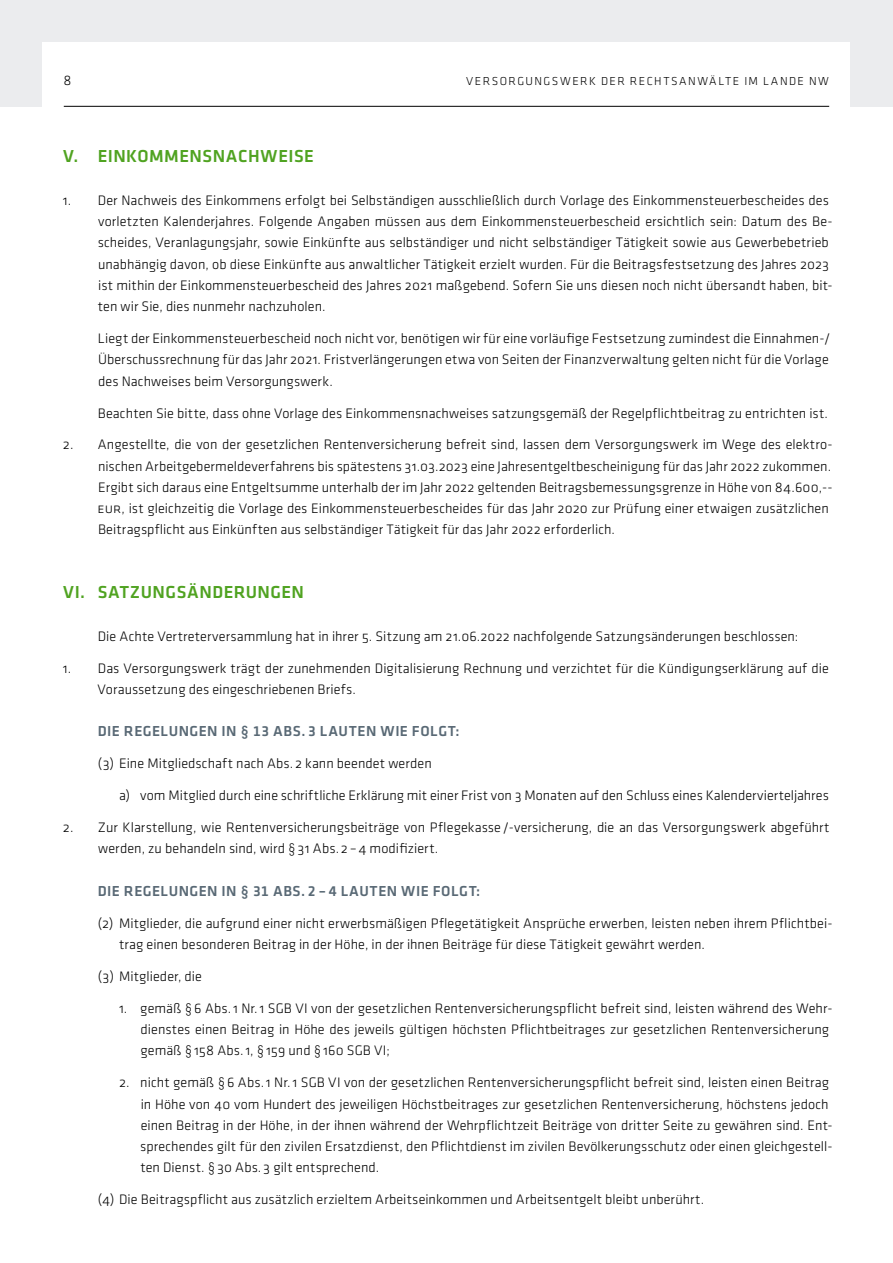
<style>
.page{position:relative;width:893px;height:1263px;background:#fff}
.page>*{position:absolute;margin:0;border:0;box-sizing:border-box;transform-origin:0 0}
.t1{font:500 18px "Klavika";letter-spacing:.025em;color:#50a321}
.t2{font:500 15px "Klavika";letter-spacing:.035em;color:#596975}
.t3{font:300 14.25px/21.3px "Klavika";letter-spacing:.005em;color:#000}
.t4{font:300 12px "Klavika";letter-spacing:.12em;color:#000}
.s1{font-family:"DIN Next LT Pro"}
</style>
<div class="page">
<div style="left:0;top:0;width:893px;height:106px;background:#ebecee"></div>
<div style="left:43px;top:43px;width:807px;height:85px;background:#fff"></div>
<hr style="left:64px;top:106px;width:765px;height:1px;background:#000">
<p class="t3" style="left:63px;top:70px;width:10px">8</p>
<p class="t4" style="left:466px;top:74px;width:364px">VERSORGUNGSWERK DER RECHTSANWÄLTE IM LANDE NW</p>
<p class="t1" style="left:63px;top:144px;width:252px">V. EINKOMMENSNACHWEISE</p>
<p class="t3" style="left:98px;top:189px;width:736px;text-indent:-35px">1. Der Nachweis des Einkommens erfolgt bei Selbständigen ausschließlich durch Vorlage des Einkommensteuerbescheides des vorletzten Kalenderjahres. Folgende Angaben müssen aus dem Einkommensteuerbescheid ersichtlich sein: Datum des Be&shy;scheides, Veranlagungsjahr, sowie Einkünfte aus selbständiger und nicht selbständiger Tätigkeit sowie aus Gewerbebetrieb unabhängig davon, ob diese Einkünfte aus anwaltlicher Tätigkeit erzielt wurden. Für die Beitragsfestsetzung des Jahres 2023 ist mithin der Einkommensteuerbescheid des Jahres 2021 maßgebend. Sofern Sie uns diesen noch nicht übersandt haben, bit&shy;ten wir Sie, dies nunmehr nachzuholen.</p>
<p class="t3" style="left:98px;top:328px;width:734px;text-align:justify">Liegt der Einkommensteuerbescheid noch nicht vor, benötigen wir für eine vorläufige Festsetzung zumindest die Einnahmen-/ Überschussrechnung für das Jahr 2021. Fristverlängerungen etwa von Seiten der Finanzverwaltung gelten nicht für die Vorlage des Nachweises beim Versorgungswerk.</p>
<p class="t3" style="left:98px;top:402px;width:732px">Beachten Sie bitte, dass ohne Vorlage des Einkommensnachweises satzungsgemäß der Regelpflichtbeitrag zu entrichten ist.</p>
<p class="t3" style="left:98px;top:434px;width:737px;text-indent:-35px">2. Angestellte, die von der gesetzlichen Rentenversicherung befreit sind, lassen dem Versorgungswerk im Wege des elektro&shy;nischen Arbeitgebermeldeverfahrens bis spätestens 31.03.2023 eine Jahresentgeltbescheinigung für das Jahr 2022 zukommen.<br>Ergibt sich daraus eine Entgeltsumme unterhalb der im Jahr 2022 geltenden Beitragsbemessungsgrenze in Höhe von 84.600,-- eur, ist gleichzeitig die Vorlage des Einkommensteuerbescheides für das Jahr 2020 zur Prüfung einer etwaigen zusätzlichen Beitragspflicht aus Einkünften aus selbständiger Tätigkeit für das Jahr 2022 erforderlich.</p>
<p class="t1" style="left:63px;top:580px;width:242px">VI. SATZUNGSÄNDERUNGEN</p>
<p class="t3" style="left:98px;top:625px;width:702px">Die Achte Vertreterversammlung hat in ihrer 5. Sitzung am 21.06.2022 nachfolgende Satzungsänderungen beschlossen:</p>
<p class="t3" style="left:98px;top:657px;width:733px;text-indent:-35px">1. Das Versorgungswerk trägt der zunehmenden Digitalisierung Rechnung und verzichtet für die Kündigungserklärung auf die<br>Voraussetzung des eingeschriebenen Briefs.</p>
<p class="t2" style="left:98px;top:721px;width:363px">DIE REGELUNGEN IN <span class="s1">§</span> 13 ABS. 3 LAUTEN WIE FOLGT:</p>
<p class="t3" style="left:98px;top:753px;width:335px">(3) Eine Mitgliedschaft nach Abs. 2 kann beendet werden</p>
<p class="t3" style="left:119px;top:785px;width:711px">a) vom Mitglied durch eine schriftliche Erklärung mit einer Frist von 3 Monaten auf den Schluss eines Kalendervierteljahres</p>
<p class="t3" style="left:98px;top:816px;width:733px;text-indent:-35px">2. Zur Klarstellung, wie Rentenversicherungsbeiträge von Pflegekasse /-versicherung, die an das Versorgungswerk abgeführt werden, zu behandeln sind, wird <span class="s1">§</span>31 Abs. 2 –4 modifiziert.</p>
<p class="t2" style="left:98px;top:881px;width:384px">DIE REGELUNGEN IN <span class="s1">§</span> 31 ABS. 2 – 4 LAUTEN WIE FOLGT:</p>
<p class="t3" style="left:119px;top:912px;width:715px;text-indent:-21px">(2) Mitglieder, die aufgrund einer nicht erwerbsmäßigen Pflegetätigkeit Ansprüche erwerben, leisten neben ihrem Pflichtbei&shy;trag einen besonderen Beitrag in der Höhe, in der ihnen Beiträge für diese Tätigkeit gewährt werden.</p>
<p class="t3" style="left:98px;top:965px;width:106px">(3) Mitglieder, die</p>
<p class="t3" style="left:141px;top:997px;width:693px;text-indent:-22px">1. gemäß <span class="s1">§</span>6 Abs.1 Nr.1 SGB VI von der gesetzlichen Rentenversicherungspflicht befreit sind, leisten während des Wehr&shy;dienstes einen Beitrag in Höhe des jeweils gültigen höchsten Pflichtbeitrages zur gesetzlichen Rentenversicherung gemäß <span class="s1">§</span>158 Abs.1, <span class="s1">§</span>159 und <span class="s1">§</span>160 SGB VI;</p>
<p class="t3" style="left:140px;top:1072px;width:694px;text-indent:-21px">2. nicht gemäß <span class="s1">§</span>6 Abs.1 Nr.1 SGB VI von der gesetzlichen Rentenversicherungspflicht befreit sind, leisten einen Beitrag in Höhe von 40 vom Hundert des jeweiligen Höchstbeitrages zur gesetzlichen Rentenversicherung, höchstens jedoch einen Beitrag in der Höhe, in der ihnen während der Wehrpflichtzeit Beiträge von dritter Seite zu gewähren sind. Ent&shy;sprechendes gilt für den zivilen Ersatzdienst, den Pflichtdienst im zivilen Bevölkerungsschutz oder einen gleichgestell&shy;ten Dienst. <span class="s1">§</span>30 Abs. 3 gilt entsprechend.</p>
<p class="t3" style="left:98px;top:1189px;width:608px">(4) Die Beitragspflicht aus zusätzlich erzieltem Arbeitseinkommen und Arbeitsentgelt bleibt unberührt.</p>
</div>
